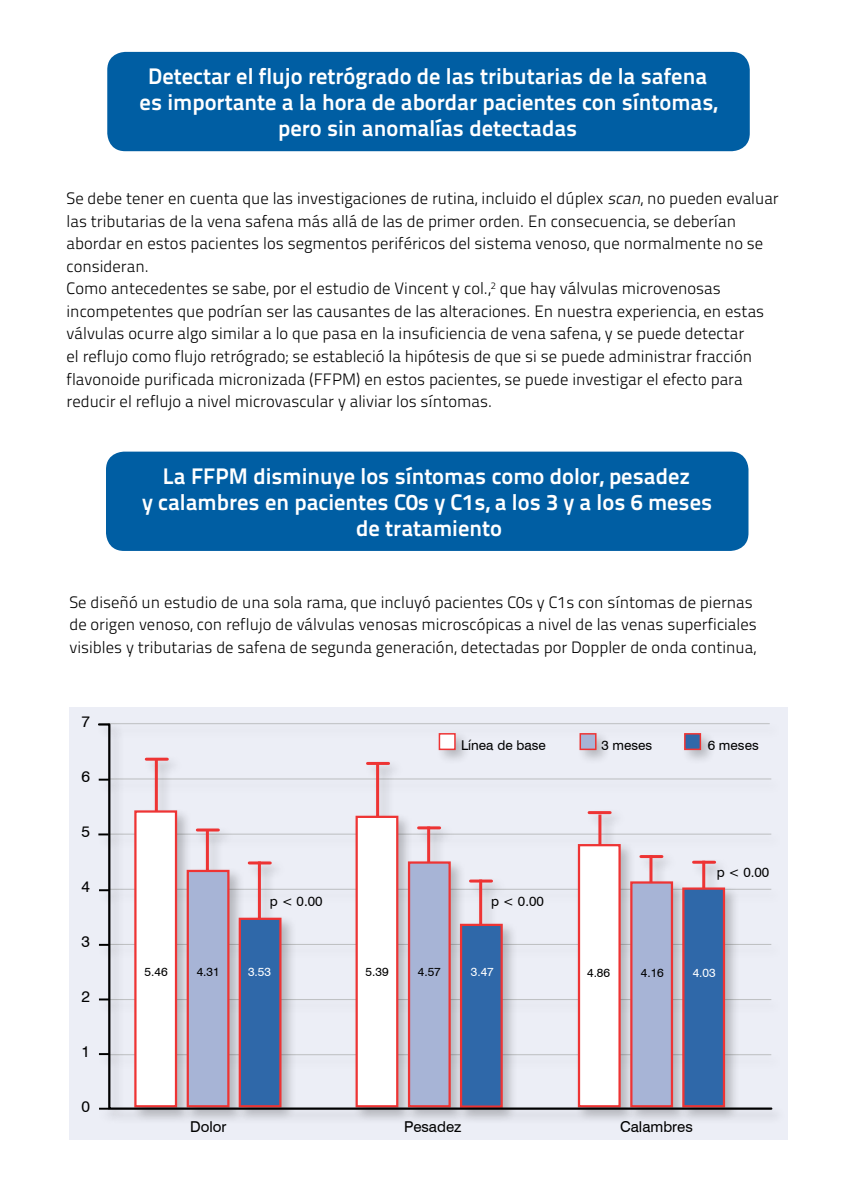
<style>
.page{position:relative;width:851px;height:1191px;background:#fff}
.page>*{position:absolute;margin:0;border:0;box-sizing:border-box;transform-origin:0 0}
.t1{font:22.5px/25.8px "Titillium Text 25 L 800 wt";color:#fff;text-align:center}
.t2{font:16.5px/22.5px "Titillium Text 25 L 250 wt";color:#000}
.t3{font:15.6px "Swiss 721 BT";color:#000}
.t4{font:15px "Swiss 721 BT";color:#000}
.t5{font:13.5px "Swiss 721 BT";color:#000}
.t6{font:12px "Swiss 721 BT";color:#000}
.t7{font:12px "Swiss 721 BT";color:#fff}
.s1{font-style:italic}
</style>
<div class="page">
<div style="left:69px;top:707px;width:719px;height:432px;background:#eceef6"></div>
<div style="left:106px;top:451px;width:642px;height:100px;background:#005ea3;border-radius:18px"></div>
<div style="left:107px;top:52px;width:642px;height:99px;background:#005ea3;border-radius:18px"></div>
<div style="left:96px;top:720px;width:690px;height:405px;background:#000;opacity:.23"></div>
<svg style="left:97px;top:722px;width:676px;height:388px"></svg>
<p class="t1" style="left:140px;top:62px;width:579px">Detectar el flujo retrógrado de las tributarias de la safena es importante a la hora de abordar pacientes con síntomas, pero sin anomalías detectadas</p>
<p class="t2" style="left:66px;top:186px;width:713px">Se debe tener en cuenta que las investigaciones de rutina, incluido el dúplex <span class="s1">scan</span>, no pueden evaluar las tributarias de la vena safena más allá de las de primer orden. En consecuencia, se deberían abordar en estos pacientes los segmentos periféricos del sistema venoso, que normalmente no se consideran.<br>Como antecedentes se sabe, por el estudio de Vincent y col.,<sup>2</sup> que hay válvulas microvenosas incompetentes que podrían ser las causantes de las alteraciones. En nuestra experiencia, en estas válvulas ocurre algo similar a lo que pasa en la insuficiencia de vena safena, y se puede detectar<br>el reflujo como flujo retrógrado; se estableció la hipótesis de que si se puede administrar fracción flavonoide purificada micronizada (FFPM) en estos pacientes, se puede investigar el efecto para reducir el reflujo a nivel microvascular y aliviar los síntomas.</p>
<p class="t1" style="left:142px;top:462px;width:571px">La FFPM disminuye los síntomas como dolor, pesadez<br>y calambres en pacientes C0s y C1s, a los 3 y a los 6 meses de tratamiento</p>
<p class="t2" style="left:69px;top:590px;width:688px">Se diseñó un estudio de una sola rama, que incluyó pacientes C0s y C1s con síntomas de piernas de origen venoso, con reflujo de válvulas venosas microscópicas a nivel de las venas superficiales visibles y tributarias de safena de segunda generación, detectadas por Doppler de onda continua,</p>
<p class="t3" style="left:81px;top:712px;width:10px">7</p>
<p class="t3" style="left:81px;top:767px;width:10px">6</p>
<p class="t3" style="left:81px;top:822px;width:10px">5</p>
<p class="t3" style="left:81px;top:877px;width:10px">4</p>
<p class="t3" style="left:81px;top:932px;width:10px">3</p>
<p class="t3" style="left:81px;top:987px;width:10px">2</p>
<p class="t3" style="left:81px;top:1041px;width:10px">1</p>
<p class="t3" style="left:81px;top:1096px;width:10px">0</p>
<p class="t5" style="left:461px;top:736px;width:86px">Línea de base</p>
<p class="t5" style="left:601px;top:736px;width:52px">3 meses</p>
<p class="t5" style="left:707px;top:736px;width:52px">6 meses</p>
<p class="t5" style="left:270px;top:893px;width:54px">p &lt; 0.00</p>
<p class="t5" style="left:491px;top:893px;width:54px">p &lt; 0.00</p>
<p class="t5" style="left:716px;top:864px;width:54px">p &lt; 0.00</p>
<p class="t6" style="left:144px;top:964px;width:25px">5.46</p>
<p class="t6" style="left:197px;top:964px;width:25px">4.31</p>
<p class="t7" style="left:248px;top:964px;width:25px">3.53</p>
<p class="t6" style="left:365px;top:965px;width:25px">5.39</p>
<p class="t6" style="left:418px;top:965px;width:25px">4.57</p>
<p class="t7" style="left:470px;top:965px;width:25px">3.47</p>
<p class="t6" style="left:587px;top:965px;width:25px">4.86</p>
<p class="t6" style="left:640px;top:965px;width:25px">4.16</p>
<p class="t7" style="left:692px;top:965px;width:25px">4.03</p>
<p class="t4" style="left:190px;top:1117px;width:38px">Dolor</p>
<p class="t4" style="left:404px;top:1117px;width:59px">Pesadez</p>
<p class="t4" style="left:620px;top:1117px;width:74px">Calambres</p>
</div>
